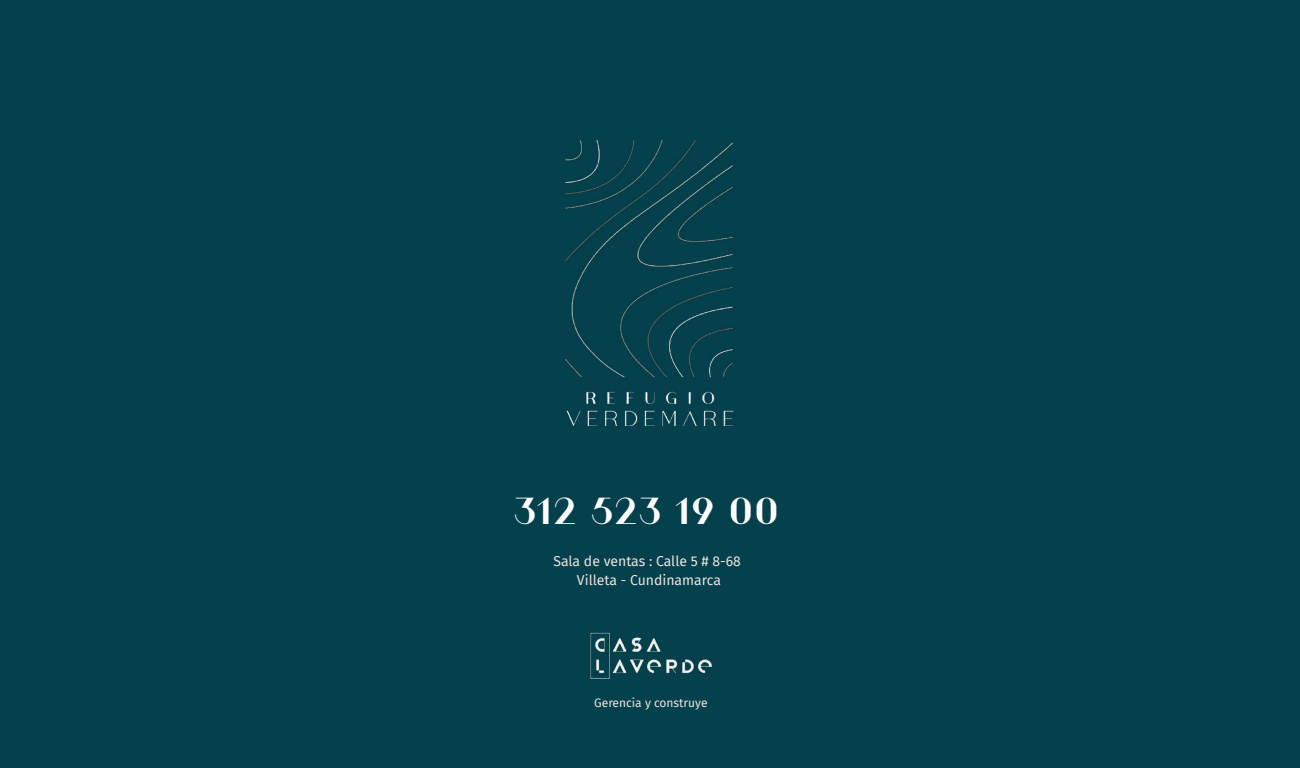
<style>
.page{position:relative;width:1300px;height:768px;background:#05404d}
.page>*{position:absolute;margin:0;border:0;box-sizing:border-box;transform-origin:0 0}
.t1{font:700 40px "Athena";letter-spacing:-.025em;color:#fff}
.t2{font:14px/19.7px "Fira Sans";color:#ebe3de;text-align:center}
.t3{font:12px "Fira Sans";color:#ebe3de}
</style>
<div class="page">
<img style="left:565px;top:140px;width:169px;height:285px">
<img style="left:590px;top:632px;width:122px;height:47px">
<h1 class="t1" style="left:512px;top:483px;width:269px">312 523 19 00</h1>
<p class="t2" style="left:554px;top:550px;width:189px">Sala de ventas : Calle 5 # 8-68<br>Villeta - Cundinamarca</p>
<p class="t3" style="left:594px;top:694px;width:115px">Gerencia y construye</p>
</div>
